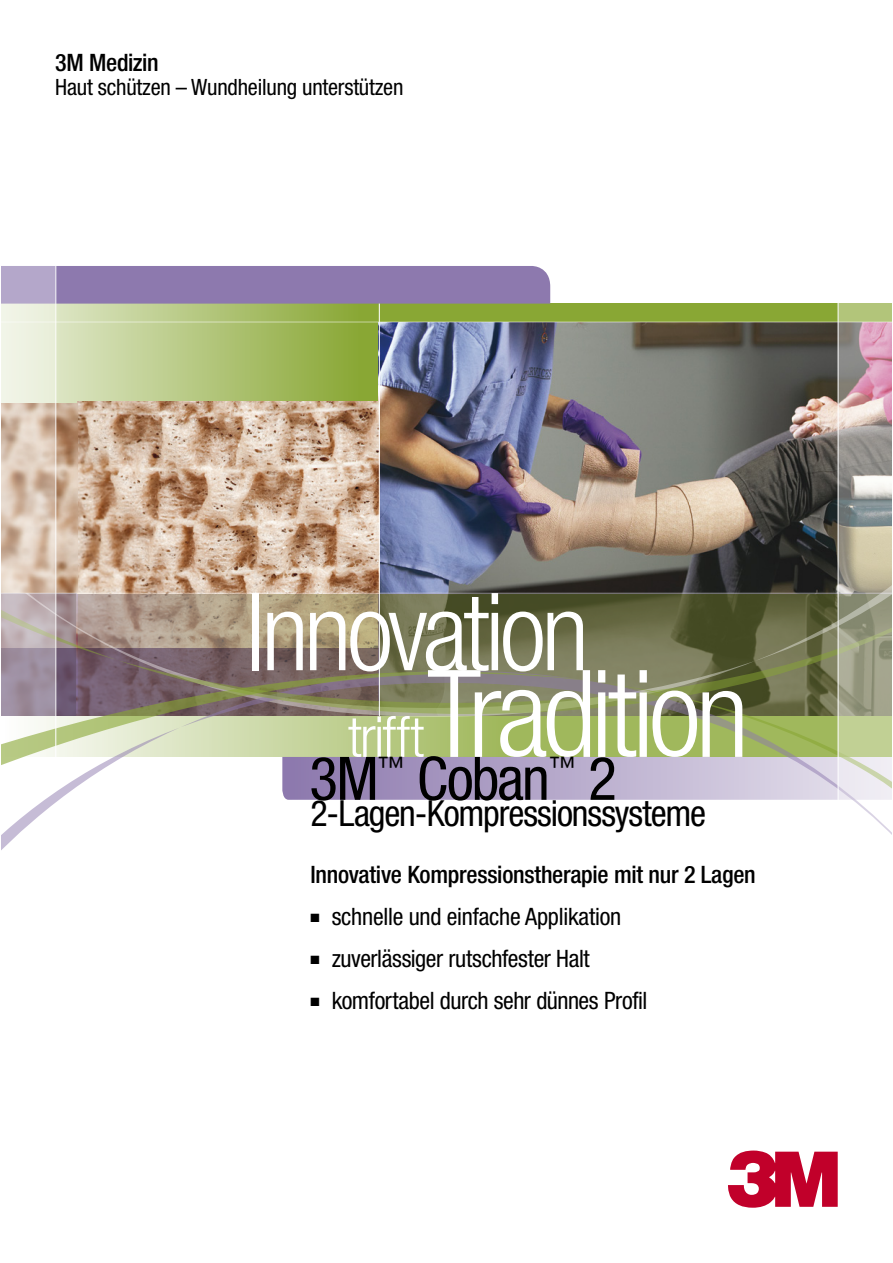
<style>
.page{position:relative;width:893px;height:1263px;background:#fff}
.page>*{position:absolute;margin:0;border:0;box-sizing:border-box;transform-origin:0 0}
.t1{font:300 condensed 108px "Helvetica Neue LT Std";letter-spacing:-.045em;color:#fff}
.t2{font:condensed 60px "Helvetica Neue LT Std";letter-spacing:-.03em;color:#000}
.t3{font:condensed 36px "Helvetica Neue LT Std";letter-spacing:-.03em;color:#000}
.t4{font:condensed 27px "Helvetica Neue LT Std";color:#000}
.t5{font:condensed 24px "Helvetica Neue LT Std";letter-spacing:-.015em;color:#000}
.t6{font:500 condensed 24px "Helvetica Neue LT Std";letter-spacing:-.01em;color:#000}
.t7{font:condensed 22.5px "Helvetica Neue LT Std";letter-spacing:-.01em;color:#000}
</style>
<div class="page">
<svg style="left:56px;top:304px;width:782px;height:80px"></svg>
<div style="left:56px;top:266px;width:494px;height:38px;background:#8d79ae"></div>
<img style="left:380px;top:323px;width:458px;height:61px">
<img style="left:56px;top:384px;width:782px;height:133px">
<svg style="left:380px;top:517px;width:458px;height:25px"></svg>
<svg style="left:1px;top:542px;width:837px;height:256px"></svg>
<img style="left:77px;top:402px;width:302px;height:191px">
<img style="left:56px;top:404px;width:21px;height:189px">
<hr style="left:0;top:321px;width:893px;height:2px;background:#fff">
<svg style="left:1px;top:266px;width:54px;height:450px"></svg>
<svg style="left:839px;top:303px;width:53px;height:532px"></svg>
<hr style="left:55px;top:264px;width:1px;height:499px;background:#fff">
<hr style="left:0;top:593px;width:892px;height:1px;background:#fff">
<hr style="left:379px;top:304px;width:1px;height:412px;background:#fff">
<svg style="left:282px;top:670px;width:610px;height:130px"></svg>
<svg style="left:728px;top:1150px;width:110px;height:58px"></svg>
<p class="t6" style="left:55px;top:48px;width:105px">3M Medizin</p>
<p class="t7" style="left:55px;top:74px;width:350px">Haut schützen – Wundheilung unterstützen</p>
<h1 class="t1" style="left:246px;top:570px;width:345px">Innovation</h1>
<h2 class="t2" style="left:309px;top:744px;width:71px">3M</h2>
<p class="t4" style="left:377px;top:751px;width:28px">™</p>
<h2 class="t2" style="left:417px;top:744px;width:135px">Coban</h2>
<p class="t4" style="left:549px;top:751px;width:28px">™</p>
<h2 class="t2" style="left:588px;top:744px;width:30px">2</h2>
<h3 class="t3" style="left:311px;top:792px;width:397px">2-Lagen-Kompressionssysteme</h3>
<p class="t6" style="left:310px;top:860px;width:447px">Innovative Kompressionstherapie mit nur 2 Lagen</p>
<p class="t5" style="left:310px;top:902px;width:312px">■ schnelle und einfache Applikation</p>
<p class="t5" style="left:310px;top:944px;width:281px">■ zuverlässiger rutschfester Halt</p>
<p class="t5" style="left:310px;top:986px;width:338px">■ komfortabel durch sehr dünnes Profil</p>
</div>
